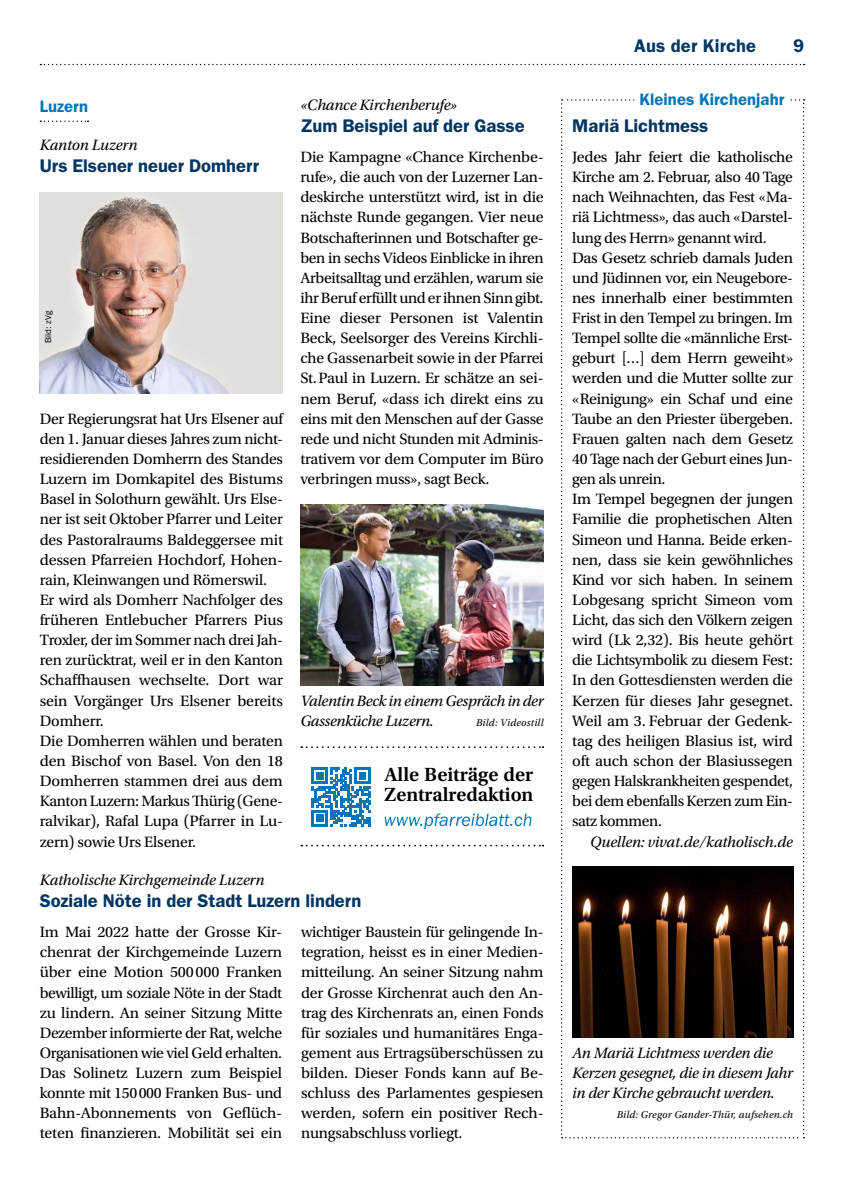
<style>
.page{position:relative;width:844px;height:1191px;background:#fff}
.page>*{position:absolute;margin:0;border:0;box-sizing:border-box;transform-origin:0 0}
.t1{font:600 20.12px/20.1px "Utopia Std";color:#000}
.t2{font:600 18.38px "ITC Franklin Gothic Std";color:#003664}
.t3{font:600 16.62px "ITC Franklin Gothic Std";letter-spacing:.005em;color:#0075bb}
.t4{font:15.75px/20.1px "Utopia Std";letter-spacing:-.02em;color:#000}
.t5{font:italic 15.75px/20.1px "Utopia Std";letter-spacing:-.015em;color:#000}
.t6{font:italic 10.5px "Utopia Std";letter-spacing:.02em;color:#000}
.t7{font:8.75px "ITC Franklin Gothic Std";color:#000}
</style>
<div class="page">
<svg style="left:40px;top:121px;width:48px;height:1px"></svg>
<img style="left:300px;top:504px;width:243px;height:181px">
<img style="left:40px;top:192px;width:243px;height:201px">
<svg style="left:384px;top:813px;width:147px;height:16px"></svg>
<svg style="left:301px;top:746px;width:242px;height:2px"></svg>
<svg style="left:301px;top:844px;width:242px;height:2px"></svg>
<svg style="left:311px;top:767px;width:59px;height:59px"></svg>
<svg style="left:561px;top:99px;width:243px;height:1039px"></svg>
<div style="left:634px;top:92px;width:155px;height:13px;background:#fff"></div>
<img style="left:572px;top:866px;width:220px;height:171px">
<svg style="left:40px;top:64px;width:764px;height:1px"></svg>
<p class="t3" style="left:40px;top:96px;width:50px">Luzern</p>
<p class="t5" style="left:40px;top:135px;width:99px">Kanton Luzern</p>
<p class="t2" style="left:40px;top:155px;width:221px">Urs Elsener neuer Domherr</p>
<p class="t7" style="left:43px;top:343px;width:34px;rotate:-90deg">Bild: zVg</p>
<p class="t4" style="left:40px;top:409px;width:245px">Der Regierungsrat hat Urs Elsener auf den 1. Januar dieses Jahres zum nicht&shy;residierenden Domherrn des Standes Luzern im Domkapitel des Bistums Basel in Solothurn gewählt. Urs Else&shy;ner ist seit Oktober Pfarrer und Leiter des Pastoralraums Baldeggersee mit dessen Pfarreien Hochdorf, Hohen&shy;rain, Kleinwangen und Römerswil.<br>Er wird als Domherr Nachfolger des früheren Entlebucher Pfarrers Pius Troxler, der im Sommer nach drei Jah&shy;ren zurücktrat, weil er in den Kanton Schaffhausen wechselte. Dort war sein Vorgänger Urs Elsener bereits Domherr.<br>Die Domherren wählen und beraten den Bischof von Basel. Von den 18<br>Domherren stammen drei aus dem Kanton Luzern: Markus Thürig (Gene&shy;ralvikar), Rafal Lupa (Pfarrer in Lu&shy;zern) sowie Urs Elsener.</p>
<p class="t5" style="left:300px;top:95px;width:158px">«Chance Kirchenberufe»</p>
<p class="t2" style="left:300px;top:115px;width:226px">Zum Beispiel auf der Gasse</p>
<p class="t4" style="left:300px;top:147px;width:245px">Die Kampagne «Chance Kirchenbe&shy;rufe», die auch von der Luzerner Lan&shy;deskirche unterstützt wird, ist in die nächste Runde gegangen. Vier neue Botschafterinnen und Botschafter ge&shy;ben in sechs Videos Einblicke in ihren Arbeitsalltag und erzählen, warum sie ihr Beruf erfüllt und er ihnen Sinn gibt.<br>Eine dieser Personen ist Valentin Beck, Seelsorger des Vereins Kirchli&shy;che Gassenarbeit sowie in der Pfarrei St.Paul in Luzern. Er schätze an sei&shy;nem Beruf, «dass ich direkt eins zu eins mit den Menschen auf der Gasse rede und nicht Stunden mit Adminis&shy;trativem vor dem Computer im Büro verbringen muss», sagt Beck.</p>
<p class="t5" style="left:300px;top:690px;width:245px">Valentin Beck in einem Gespräch in der<br>Gassenküche Luzern.</p>
<p class="t6" style="left:476px;top:716px;width:69px">Bild: Videostill</p>
<p class="t1" style="left:384px;top:764px;width:150px">Alle Beiträge der<br>Zentralredaktion</p>
<p class="t5" style="left:40px;top:869px;width:226px">Katholische Kirchgemeinde Luzern</p>
<p class="t2" style="left:40px;top:889px;width:323px">Soziale Nöte in der Stadt Luzern lindern</p>
<p class="t4" style="left:40px;top:922px;width:244px;text-align:justify">Im Mai 2022 hatte der Grosse Kir&shy;chenrat der Kirchgemeinde Luzern über eine Motion 500000 Franken bewilligt, um soziale Nöte in der Stadt zu lindern. An seiner Sitzung Mitte Dezember informierte der Rat, welche Organisationen wie viel Geld erhalten.<br>Das Solinetz Luzern zum Beispiel konnte mit 150000 Franken Bus- und Bahn-Abonnements von Geflüch&shy;teten finanzieren. Mobilität sei ein</p>
<p class="t4" style="left:301px;top:922px;width:244px;text-align:justify">wichtiger Baustein für gelingende In&shy;tegration, heisst es in einer Medien&shy;mitteilung. An seiner Sitzung nahm der Grosse Kirchenrat auch den An&shy;trag des Kirchenrats an, einen Fonds für soziales und humanitäres Enga&shy;gement aus Ertragsüberschüssen zu bilden. Dieser Fonds kann auf Be&shy;schluss des Parlamentes gespiesen werden, sofern ein positiver Rech&shy;nungsabschluss vorliegt.</p>
<p class="t2" style="left:634px;top:35px;width:123px">Aus der Kirche</p>
<p class="t2" style="left:793px;top:35px;width:13px">9</p>
<p class="t3" style="left:639px;top:89px;width:146px">Kleines Kirchenjahr</p>
<p class="t2" style="left:572px;top:115px;width:138px">Mariä Lichtmess</p>
<p class="t4" style="left:572px;top:147px;width:222px">Jedes Jahr feiert die katholische<br>Kirche am 2. Februar, also 40 Tage nach Weihnachten, das Fest «Ma&shy;riä Lichtmess», das auch «Darstel&shy;lung des Herrn» genannt wird.<br>Das Gesetz schrieb damals Juden und Jüdinnen vor, ein Neugebore&shy;nes innerhalb einer bestimmten<br>Frist in den Tempel zu bringen. Im<br>Tempel sollte die «männliche Erst&shy;geburt […] dem Herrn geweiht» werden und die Mutter sollte zur «Reinigung» ein Schaf und eine<br>Taube an den Priester übergeben.<br>Frauen galten nach dem Gesetz<br>40 Tage nach der Geburt eines Jun&shy;gen als unrein.<br>Im Tempel begegnen der jungen<br>Familie die prophetischen Alten<br>Simeon und Hanna. Beide erken&shy;nen, dass sie kein gewöhnliches<br>Kind vor sich haben. In seinem<br>Lobgesang spricht Simeon vom<br>Licht, das sich den Völkern zeigen wird (Lk 2,32). Bis heute gehört die Lichtsymbolik zu diesem Fest:<br>In den Gottesdiensten werden die<br>Kerzen für dieses Jahr gesegnet.<br>Weil am 3. Februar der Gedenk&shy;tag des heiligen Blasius ist, wird oft auch schon der Blasiussegen gegen Halskrankheiten gespendet, bei dem ebenfalls Kerzen zum Ein&shy;satz kommen.</p>
<p class="t5" style="left:590px;top:831px;width:204px">Quellen: vivat.de/katholisch.de</p>
<p class="t5" style="left:572px;top:1043px;width:222px">An Mariä Lichtmess werden die<br>Kerzen gesegnet, die in diesem Jahr in der Kirche gebraucht werden.</p>
<p class="t6" style="left:616px;top:1109px;width:178px">Bild: Gregor Gander-Thür, aufsehen.ch</p>
</div>
